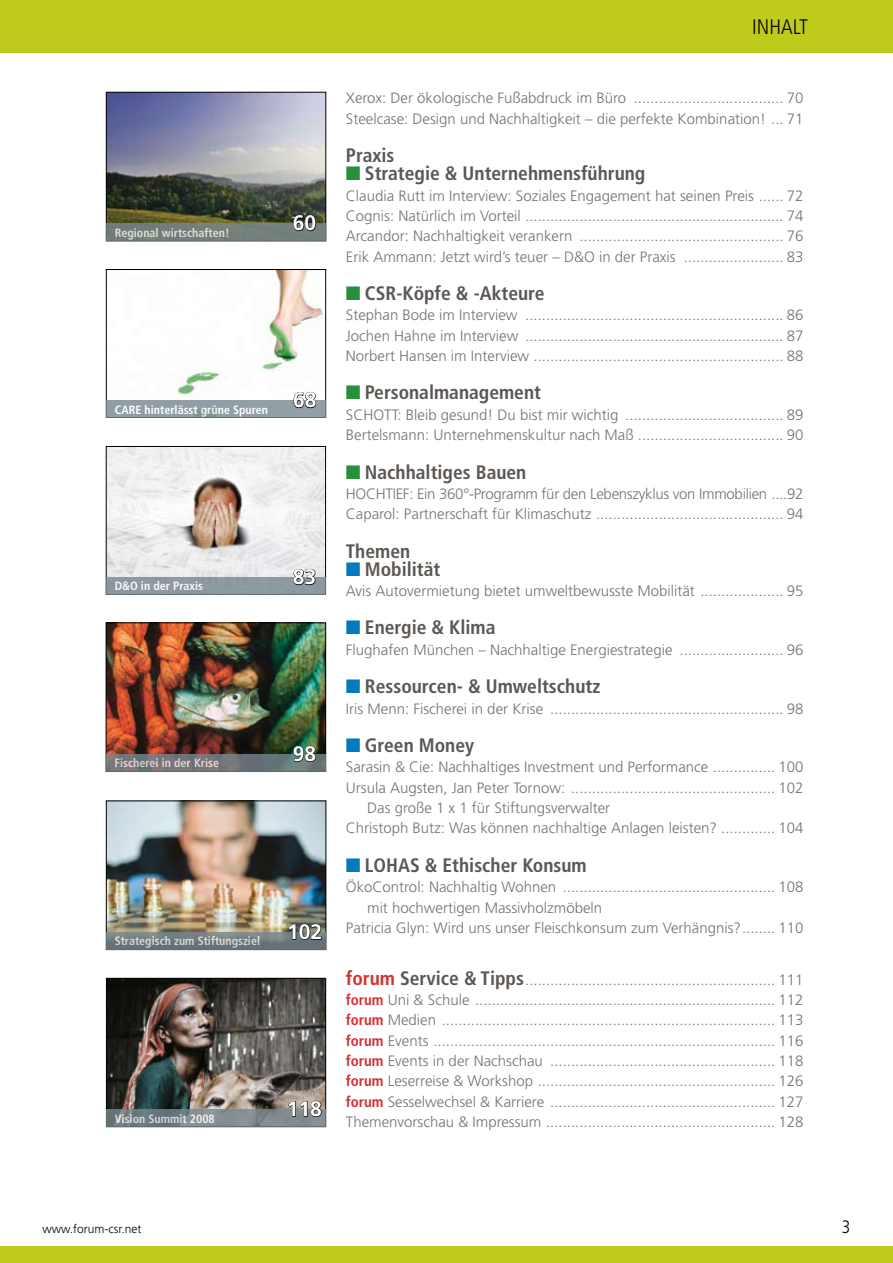
<style>
.page{position:relative;width:893px;height:1263px;background:#fff}
.page>*{position:absolute;margin:0;border:0;box-sizing:border-box;transform-origin:0 0}
.t1{font:700 21px "Frutiger";color:#fff}
.t2{font:300 condensed 21px "Frutiger";color:#000}
.t3{font:700 condensed 19.5px "Frutiger";color:#5c5753}
.t4{font:300 condensed 18px "Frutiger";color:#000}
.t5{font:300 15px/20.4px "Frutiger";color:#727375;text-align:justify}
.t6{font:300 15px/20.4px "Frutiger";letter-spacing:-.02em;color:#727375}
.t7{font:700 condensed 12px "Frutiger";color:#fff}
.t8{font:300 12px "Frutiger";color:#000}
.s1{color:#288f3a}
.s2{color:#007cbe}
.s3{font-weight:700;font-stretch:condensed;font-size:19.5px;color:#d53031}
.s4{font-weight:700;font-stretch:condensed;font-size:19.5px;color:#5c5753}
.s5{font-weight:700;font-stretch:condensed;color:#d53031}
</style>
<div class="page">
<div style="left:0;top:0;width:893px;height:53px;background:#becb1a"></div>
<img style="left:175px;top:271px;width:149px;height:125px">
<div style="left:106px;top:269px;width:220px;height:149px;border:1px solid #000"></div>
<div style="left:106px;top:400px;width:220px;height:18px;background:#919ea5"></div>
<svg style="left:293px;top:392px;width:23px;height:16px"></svg>
<img style="left:108px;top:803px;width:216px;height:129px">
<div style="left:106px;top:801px;width:220px;height:149px;border:1px solid #000"></div>
<svg style="left:106px;top:932px;width:220px;height:17px;background:#6e7a7e"></svg>
<svg style="left:288px;top:923px;width:34px;height:17px"></svg>
<img style="left:108px;top:94px;width:216px;height:129px">
<div style="left:106px;top:92px;width:220px;height:149px;border:1px solid #000"></div>
<div style="left:106px;top:223px;width:220px;height:18px;background:#727f7a"></div>
<svg style="left:293px;top:215px;width:23px;height:16px"></svg>
<img style="left:108px;top:448px;width:216px;height:129px">
<div style="left:106px;top:446px;width:220px;height:149px;border:1px solid #000"></div>
<div style="left:106px;top:577px;width:220px;height:18px;background:#8d99a1"></div>
<svg style="left:293px;top:569px;width:23px;height:16px"></svg>
<img style="left:108px;top:625px;width:216px;height:129px">
<div style="left:106px;top:623px;width:220px;height:149px;border:1px solid #000"></div>
<svg style="left:106px;top:754px;width:220px;height:17px;background:#6f7478"></svg>
<svg style="left:293px;top:745px;width:23px;height:17px"></svg>
<img style="left:108px;top:980px;width:216px;height:129px">
<div style="left:106px;top:978px;width:220px;height:149px;border:1px solid #000"></div>
<svg style="left:106px;top:1109px;width:220px;height:18px;background:#778489"></svg>
<svg style="left:287px;top:1100px;width:35px;height:17px"></svg>
<div style="left:0;top:1246px;width:893px;height:17px;background:#becb1a"></div>
<p class="t7" style="left:115px;top:225px;width:116px">Regional wirtschaften!</p>
<h1 class="t1" style="left:293px;top:211px;width:25px">60</h1>
<p class="t7" style="left:115px;top:402px;width:203px">CARE hinterlässt grüne Spuren <sup>68</sup></p>
<p class="t7" style="left:115px;top:579px;width:90px">D&amp;O in der Praxis</p>
<p class="t7" style="left:114px;top:756px;width:106px">Fischerei in der Krise</p>
<h1 class="t1" style="left:293px;top:565px;width:25px">83</h1>
<h1 class="t1" style="left:293px;top:741px;width:25px">98</h1>
<p class="t7" style="left:115px;top:934px;width:147px">Strategisch zum Stiftungsziel</p>
<h1 class="t1" style="left:287px;top:919px;width:37px">102</h1>
<p class="t7" style="left:115px;top:1111px;width:101px">Vision Summit 2008</p>
<h1 class="t1" style="left:287px;top:1096px;width:37px">118</h1>
<h1 class="t2" style="left:752px;top:15px;width:57px">I nhalt</h1>
<p class="t5" style="left:346px;top:88px;width:459px">Xerox: Der ökologische Fußabdruck im Büro .................................... 70<br>Steelcase: Design und Nachhaltigkeit – die perfekte Kombination! ... 71</p>
<h2 class="t3" style="left:346px;top:144px;width:50px">Praxis</h2>
<h2 class="t3" style="left:346px;top:162px;width:301px"><span class="s1">■</span> Strategie &amp; Unternehmensführung</h2>
<p class="t5" style="left:346px;top:185px;width:459px">Claudia Rutt im Interview: Soziales Engagement hat seinen Preis ...... 72<br>Cognis: Natürlich im Vorteil .............................................................. 74<br>Arcandor: Nachhaltigkeit verankern ................................................. 76<br>Erik Ammann: Jetzt wird’s teuer – D&amp;O in der Praxis ........................ 83</p>
<h2 class="t3" style="left:346px;top:282px;width:200px"><span class="s1">■</span> CSR-Köpfe &amp; -Akteure</h2>
<p class="t5" style="left:346px;top:305px;width:459px">Stephan Bode im Interview .............................................................. 86<br>Jochen Hahne im Interview .............................................................. 87<br>Norbert Hansen im Interview ............................................................ 88</p>
<h2 class="t3" style="left:346px;top:381px;width:197px"><span class="s1">■</span> Personalmanagement</h2>
<p class="t5" style="left:346px;top:405px;width:459px">SCHOTT: Bleib gesund! Du bist mir wichtig ...................................... 89<br>Bertelsmann: Unternehmenskultur nach Maß ................................... 90</p>
<h2 class="t3" style="left:346px;top:460px;width:182px"><span class="s1">■</span> Nachhaltiges Bauen</h2>
<p class="t6" style="left:346px;top:484px;width:459px">HOCHTIEF: Ein 360°-Programm für den Lebenszyklus von Immobilien ....92<br>Caparol: Partnerschaft für Klimaschutz ............................................. 94</p>
<h2 class="t3" style="left:346px;top:539px;width:66px">Themen</h2>
<h2 class="t3" style="left:346px;top:557px;width:96px"><span class="s2">■</span> Mobilität</h2>
<p class="t5" style="left:346px;top:581px;width:459px">Avis Autovermietung bietet umweltbewusste Mobilität .................... 95</p>
<h2 class="t3" style="left:346px;top:616px;width:151px"><span class="s2">■</span> Energie &amp; Klima</h2>
<p class="t5" style="left:346px;top:640px;width:459px">Flughafen München – Nachhaltige Energiestrategie ......................... 96</p>
<h2 class="t3" style="left:346px;top:675px;width:256px"><span class="s2">■</span> Ressourcen- &amp; Umweltschutz</h2>
<p class="t5" style="left:346px;top:698px;width:459px">Iris Menn: Fischerei in der Krise ........................................................ 98</p>
<h2 class="t3" style="left:346px;top:734px;width:130px"><span class="s2">■</span> Green Money</h2>
<p class="t5" style="left:346px;top:757px;width:459px">Sarasin &amp; Cie: Nachhaltiges Investment und Performance ............... 100</p>
<p class="t5" style="left:346px;top:777px;width:459px">Ursula Augsten, Jan Peter Tornow: ................................................. 102</p>
<p class="t5" style="left:367px;top:798px;width:245px">Das große 1 x 1 für Stiftungsverwalter</p>
<p class="t5" style="left:346px;top:818px;width:459px">Christoph Butz: Was können nachhaltige Anlagen leisten? ............. 104</p>
<h2 class="t3" style="left:346px;top:853px;width:242px"><span class="s2">■</span> LOHAS &amp; Ethischer Konsum</h2>
<p class="t5" style="left:346px;top:877px;width:459px">ÖkoControl: Nachhaltig Wohnen ................................................... 108</p>
<p class="t5" style="left:367px;top:897px;width:237px">mit hochwertigen Massivholzmöbeln</p>
<p class="t5" style="left:346px;top:918px;width:459px">Patricia Glyn: Wird uns unser Fleischkonsum zum Verhängnis?........ 110</p>
<p class="t5" style="left:346px;top:969px;width:459px"><span class="s3">forum</span> <span class="s4">Service &amp; Tipps</span>............................................................ 111 <span class="s5">forum</span> Uni &amp; Schule ........................................................................ 112 <span class="s5">forum</span> Medien ................................................................................ 113 <span class="s5">forum</span> Events .................................................................................. 116 <span class="s5">forum</span> Events in der Nachschau ...................................................... 118 <span class="s5">forum</span> Leserreise &amp; Workshop ......................................................... 126 <span class="s5">forum</span> Sesselwechsel &amp; Karriere ...................................................... 127<br>Themenvorschau &amp; Impressum ....................................................... 128</p>
<p class="t8" style="left:43px;top:1222px;width:100px">www.forum-csr.net</p>
<p class="t4" style="left:842px;top:1216px;width:10px">3</p>
</div>
